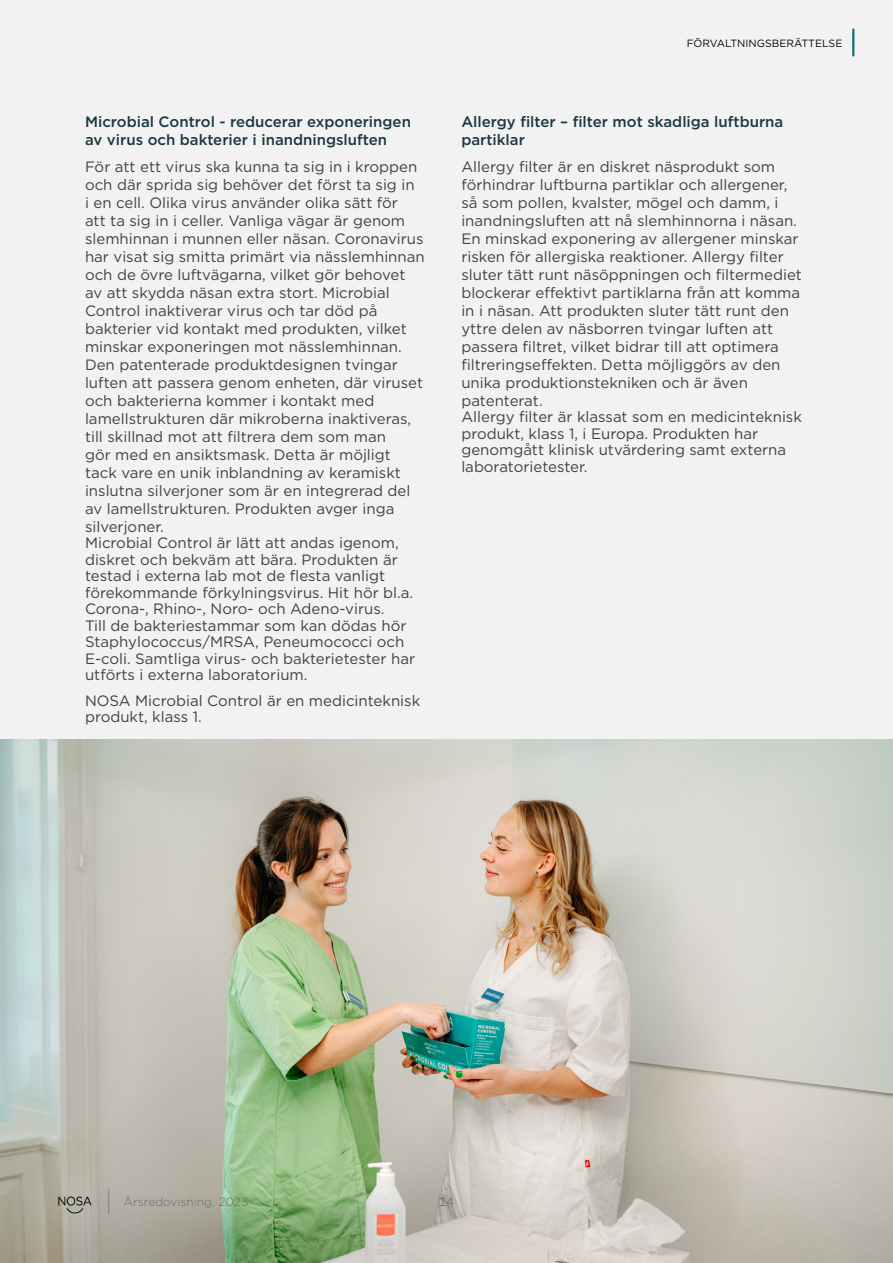
<style>
.page{position:relative;width:893px;height:1263px;background:#f2f2f2}
.page>*{position:absolute;margin:0;border:0;box-sizing:border-box;transform-origin:0 0}
._1_1_Rubrik__smårubriker_i_brödtext{font:15px/18px "Gotham";color:#414142}
.Brödtext{font:15px/16.5px "Gotham";color:#414142}
._1_1_Rubrik__smårubriker_i_brödtext-2{font:500 15px/18px "Gotham";color:#193841}
.Brödtext-2{font:15px/16.5px "Gotham";color:#414042}
.t1{font:300 12px "Gotham";color:#6d6d6d}
.t2{font:12px "Gotham";color:#6d6d6d}
.Kaptielrubrik{font:10.5px "Gotham";color:#040503}
</style>
<div class="page">
<img style="left:0;top:740px;width:893px;height:523px">
<hr style="left:852px;top:30px;width:2px;height:25px;background:#117178">
<img style="left:56px;top:1195px;width:38px;height:19px">
<svg style="left:108px;top:1189px;width:1px;height:24px"></svg>
<p class="_1_1_Rubrik__smårubriker_i_brödtext-2" style="left:85px;top:113px;width:327px">Microbial Control - reducerar exponeringen av virus och bakterier i inandningsluften</p>
<p class="_1_1_Rubrik__smårubriker_i_brödtext" style="left:85px;top:157px;width:341px">För att ett virus ska kunna ta sig in i kroppen och där sprida sig behöver det först ta sig in<br>i en cell. Olika virus använder olika sätt för<br>att ta sig in i celler. Vanliga vägar är genom slemhinnan i munnen eller näsan. Coronavirus har visat sig smitta primärt via nässlemhinnan och de övre luftvägarna, vilket gör behovet av att skydda näsan extra stort. Microbial Control inaktiverar virus och tar död på bakterier vid kontakt med produkten, vilket minskar exponeringen mot nässlemhinnan.<br>Den patenterade produktdesignen tvingar luften att passera genom enheten, där viruset och bakterierna kommer i kontakt med lamellstrukturen där mikroberna inaktiveras, till skillnad mot att filtrera dem som man<br>gör med en ansiktsmask. Detta är möjligt tack vare en unik inblandning av keramiskt inslutna silverjoner som är en integrerad del av lamellstrukturen. Produkten avger inga silverjoner.</p>
<p class="Brödtext" style="left:85px;top:534px;width:332px">Microbial Control är lätt att andas igenom, diskret och bekväm att bära. Produkten är testad i externa lab mot de flesta vanligt förekommande förkylningsvirus. Hit hör bl.a.<br>Corona-, Rhino-, Noro- och Adeno-virus.<br>Till de bakteriestammar som kan dödas hör Staphylococcus/MRSA, Peneumococci och E-coli. Samtliga virus- och bakterietester har utförts i externa laboratorium.</p>
<p class="Brödtext-2" style="left:85px;top:692px;width:337px">NOSA Microbial Control är en medicinteknisk produkt, klass 1.</p>
<p class="Kaptielrubrik" style="left:687px;top:36px;width:157px">FÖRVALTNINGSBERÄTTELSE</p>
<p class="_1_1_Rubrik__smårubriker_i_brödtext-2" style="left:461px;top:113px;width:323px">Allergy filter – filter mot skadliga luftburna partiklar</p>
<p class="_1_1_Rubrik__smårubriker_i_brödtext" style="left:461px;top:157px;width:342px">Allergy filter är en diskret näsprodukt som förhindrar luftburna partiklar och allergener, så som pollen, kvalster, mögel och damm, i inandningsluften att nå slemhinnorna i näsan.<br>En minskad exponering av allergener minskar risken för allergiska reaktioner. Allergy filter sluter tätt runt näsöppningen och filtermediet blockerar effektivt partiklarna från att komma in i näsan. Att produkten sluter tätt runt den yttre delen av näsborren tvingar luften att passera filtret, vilket bidrar till att optimera filtreringseffekten. Detta möjliggörs av den unika produktionstekniken och är även patenterat.</p>
<p class="Brödtext" style="left:461px;top:408px;width:342px">Allergy filter är klassat som en medicinteknisk produkt, klass 1, i Europa. Produkten har genomgått klinisk utvärdering samt externa laboratorietester.</p>
<p class="t1" style="left:124px;top:1194px;width:126px">Årsredovisning, 2023</p>
<p class="t2" style="left:439px;top:1194px;width:16px">14</p>
</div>
